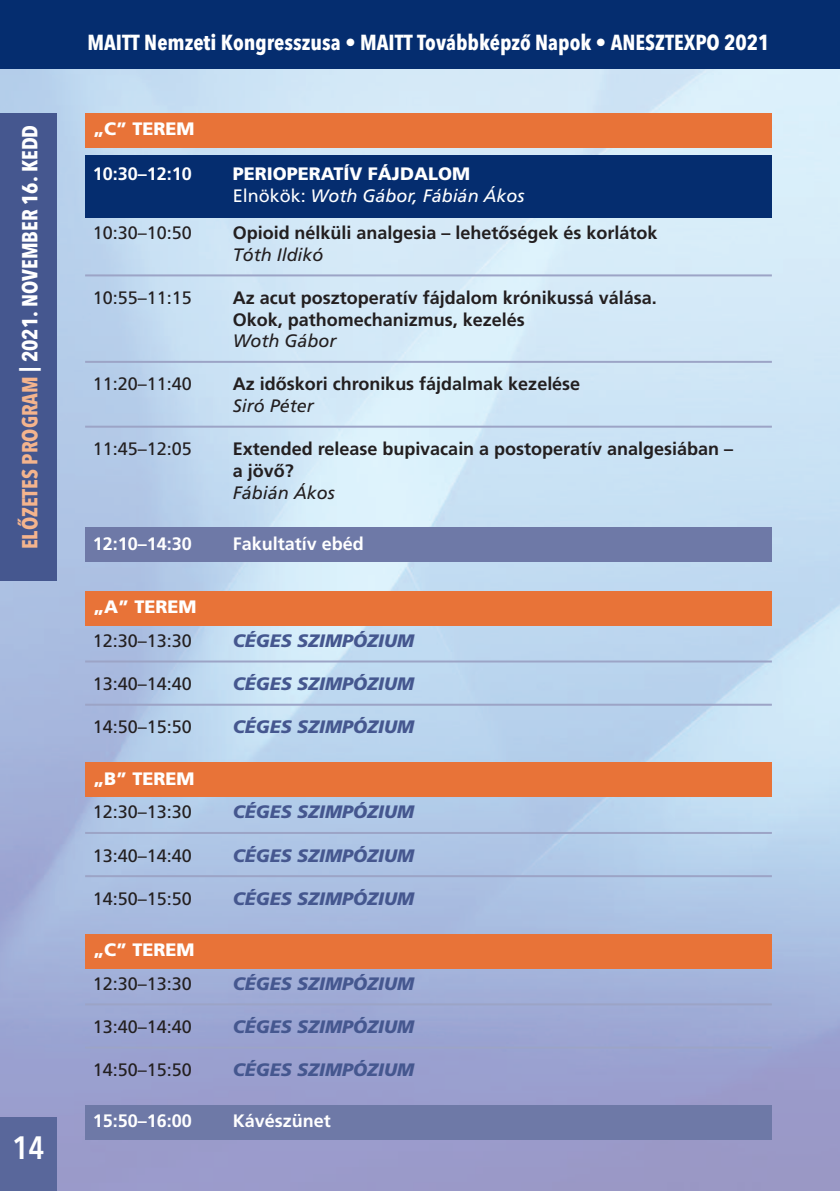
<style>
.page{position:relative;width:840px;height:1191px;background:#fff}
.page>*{position:absolute;margin:0;border:0;box-sizing:border-box;transform-origin:0 0}
.t1{font:600 32px "Avenir Next Condensed";color:#fff}
.t2{font:700 21.6px "Avenir Next Condensed";color:#fff}
.t3{font:18px/21.6px "Frutiger M Medium";color:#231f20}
.t4{font:18px "Frutiger M";color:#231f20}
.t5{font:italic 700 18px "Frutiger M";color:#45578f}
.t6{font:700 18px/21.6px "Frutiger M";color:#fff}
.t7{font:18px "Frutiger M Medium";color:#fff}
.t8{font:italic 18px "Frutiger M";color:#231f20}
.s1{color:#f4b48d}
.s2{font-weight:400}
.s3{font-weight:400;font-style:italic}
</style>
<div class="page">
<img style="left:0;top:68px;width:839px;height:1123px">
<div style="left:0;top:0;width:839px;height:68px;background:#052d6f"></div>
<div style="left:0;top:113px;width:57px;height:468px;background:#45578f"></div>
<div style="left:0;top:1117px;width:57px;height:74px;background:#59679b"></div>
<div style="left:85px;top:1105px;width:686px;height:34px;background:#6e79a7"></div>
<hr style="left:85px;top:1046px;width:686px;height:2px;background:#9ca4c6">
<hr style="left:85px;top:1003px;width:686px;height:2px;background:#9ca4c6">
<div style="left:85px;top:934px;width:686px;height:34px;background:#e87338"></div>
<hr style="left:85px;top:875px;width:686px;height:2px;background:#9ca4c6">
<hr style="left:85px;top:832px;width:686px;height:2px;background:#9ca4c6">
<div style="left:85px;top:762px;width:686px;height:34px;background:#e87338"></div>
<hr style="left:85px;top:703px;width:686px;height:2px;background:#9ca4c6">
<hr style="left:85px;top:660px;width:686px;height:2px;background:#9ca4c6">
<div style="left:85px;top:591px;width:686px;height:34px;background:#e87338"></div>
<div style="left:85px;top:528px;width:686px;height:34px;background:#6e79a7"></div>
<hr style="left:85px;top:426px;width:686px;height:2px;background:#9ca4c6">
<hr style="left:85px;top:361px;width:686px;height:2px;background:#9ca4c6">
<hr style="left:85px;top:274px;width:686px;height:2px;background:#9ca4c6">
<div style="left:85px;top:155px;width:686px;height:63px;background:#052d6f"></div>
<div style="left:85px;top:113px;width:686px;height:34px;background:#e87338"></div>
<p class="t2" style="left:17px;top:549px;width:426px;rotate:-90deg"><span class="s1">ELŐZETES PROGRAM</span> | 2021. NOVEMBER 16. KEDD</p>
<h1 class="t1" style="left:12px;top:1120px;width:34px">14</h1>
<p class="t2" style="left:87px;top:29px;width:683px">MAITT Nemzeti Kongresszusa • MAITT Továbbképző Napok • ANESZTEXPO 2021</p>
<p class="t6" style="left:93px;top:120px;width:103px">„C” TEREM</p>
<p class="t7" style="left:93px;top:167px;width:100px">10:30–12:10</p>
<p class="t6" style="left:232px;top:165px;width:293px">PERIOPERATÍV FÁJDALOM<br><span class="s2">Elnökök:</span> <span class="s3">Woth Gábor, Fábián Ákos</span></p>
<p class="t4" style="left:93px;top:226px;width:100px">10:30–10:50</p>
<p class="t3" style="left:232px;top:223px;width:426px">Opioid nélküli analgesia – lehetőségek és korlátok</p>
<p class="t8" style="left:232px;top:247px;width:92px">Tóth Ildikó</p>
<p class="t4" style="left:93px;top:290px;width:100px">10:55–11:15</p>
<p class="t3" style="left:232px;top:288px;width:425px">Az acut posztoperatív fájdalom krónikussá válása.<br>Okok, pathomechanizmus, kezelés</p>
<p class="t8" style="left:232px;top:334px;width:105px">Woth Gábor</p>
<p class="t4" style="left:93px;top:377px;width:100px">11:20–11:40</p>
<p class="t3" style="left:232px;top:375px;width:349px">Az időskori chronikus fájdalmak kezelése</p>
<p class="t8" style="left:232px;top:398px;width:82px">Siró Péter</p>
<p class="t4" style="left:93px;top:442px;width:100px">11:45–12:05</p>
<p class="t3" style="left:232px;top:439px;width:501px">Extended release bupivacain a postoperatív analgesiában – a jövő?</p>
<p class="t8" style="left:232px;top:485px;width:103px">Fábián Ákos</p>
<p class="t7" style="left:93px;top:536px;width:100px">12:10–14:30</p>
<p class="t7" style="left:232px;top:536px;width:132px">Fakultatív ebéd</p>
<p class="t6" style="left:93px;top:597px;width:105px">„A” TEREM</p>
<p class="t4" style="left:93px;top:633px;width:100px">12:30–13:30</p>
<p class="t5" style="left:232px;top:633px;width:183px">CÉGES SZIMPÓZIUM</p>
<p class="t4" style="left:93px;top:676px;width:100px">13:40–14:40</p>
<p class="t5" style="left:232px;top:676px;width:183px">CÉGES SZIMPÓZIUM</p>
<p class="t4" style="left:93px;top:720px;width:100px">14:50–15:50</p>
<p class="t5" style="left:232px;top:720px;width:183px">CÉGES SZIMPÓZIUM</p>
<p class="t6" style="left:93px;top:769px;width:103px">„B” TEREM</p>
<p class="t4" style="left:93px;top:805px;width:100px">12:30–13:30</p>
<p class="t5" style="left:232px;top:805px;width:183px">CÉGES SZIMPÓZIUM</p>
<p class="t4" style="left:93px;top:848px;width:100px">13:40–14:40</p>
<p class="t5" style="left:232px;top:848px;width:183px">CÉGES SZIMPÓZIUM</p>
<p class="t4" style="left:93px;top:891px;width:100px">14:50–15:50</p>
<p class="t5" style="left:232px;top:891px;width:183px">CÉGES SZIMPÓZIUM</p>
<p class="t6" style="left:93px;top:940px;width:103px">„C” TEREM</p>
<p class="t4" style="left:93px;top:976px;width:100px">12:30–13:30</p>
<p class="t5" style="left:232px;top:976px;width:183px">CÉGES SZIMPÓZIUM</p>
<p class="t4" style="left:93px;top:1019px;width:100px">13:40–14:40</p>
<p class="t5" style="left:232px;top:1019px;width:183px">CÉGES SZIMPÓZIUM</p>
<p class="t4" style="left:93px;top:1062px;width:100px">14:50–15:50</p>
<p class="t5" style="left:232px;top:1062px;width:183px">CÉGES SZIMPÓZIUM</p>
<p class="t7" style="left:93px;top:1114px;width:100px">15:50–16:00</p>
<p class="t7" style="left:232px;top:1114px;width:99px">Kávészünet</p>
</div>
